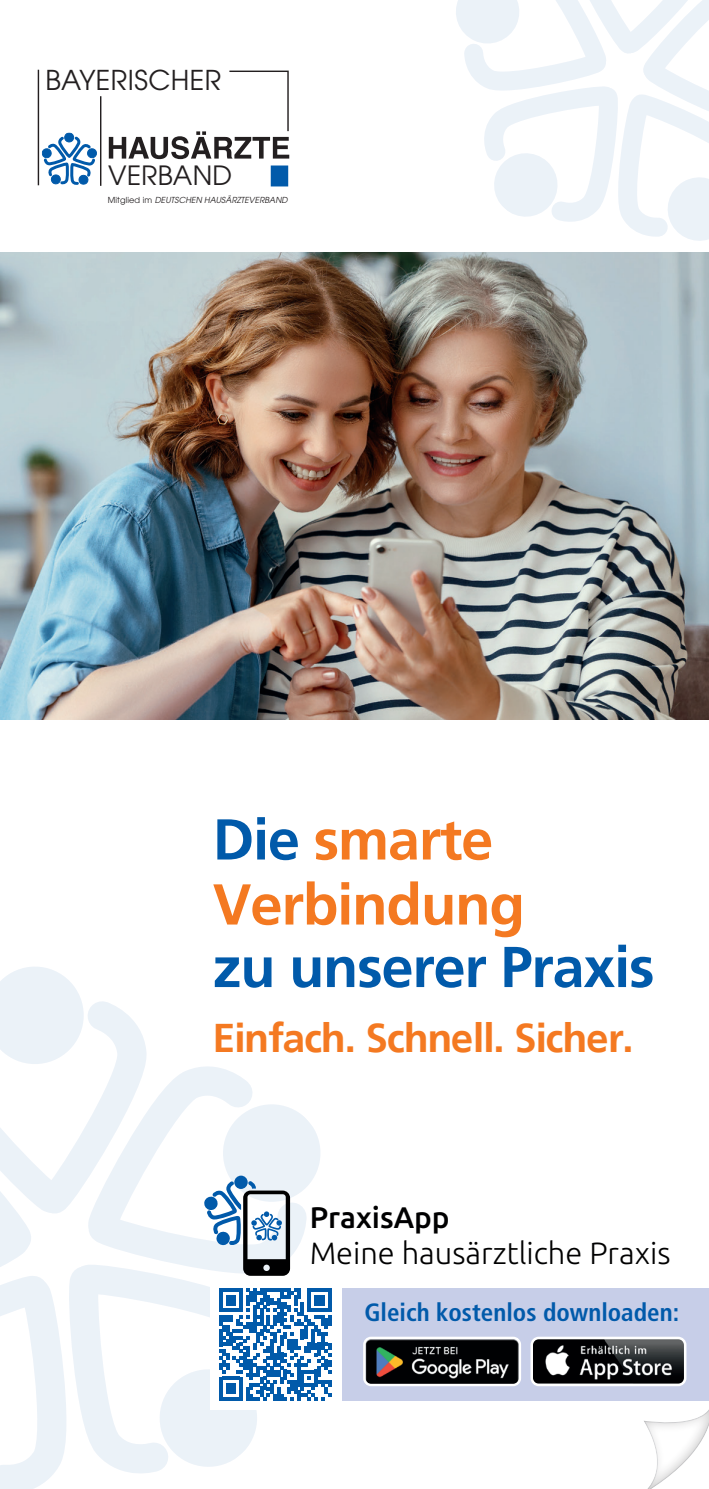
<style>
.page{position:relative;width:709px;height:1489px;background:#fff}
.page>*{position:absolute;margin:0;border:0;box-sizing:border-box;transform-origin:0 0}
.t1{font:700 57.5px/65px "Frutiger Linotype";letter-spacing:-.02em;color:#f47921}
.t2{font:700 57.5px "Frutiger Linotype";letter-spacing:-.02em;color:#015aaa}
.t3{font:700 40px "Frutiger Linotype";letter-spacing:-.02em;color:#f47921}
.t4{font:300 30.75px "Ubuntu";color:#000001}
.t5{font:500 29.75px "Ubuntu";color:#000001}
.t6{font:27.25px "Avant Garde";letter-spacing:.015em;color:#231f20}
.t7{font:26.5px "Avant Garde";letter-spacing:.01em;color:#231f20}
.t8{font:700 condensed 25px "Frutiger LT Pro";color:#015aaa}
.t9{font:italic 8.25px "Avant Garde";letter-spacing:.01em;color:#231f20}
.s1{font-style:normal}
.s2{color:#015aaa}
</style>
<div class="page">
<div style="left:271px;top:166px;width:17px;height:20px;background:#015aaa"></div>
<hr style="left:100px;top:96px;width:1px;height:90px;background:#231f20">
<hr style="left:38px;top:70px;width:1px;height:115px;background:#231f20">
<svg style="left:109px;top:70px;width:180px;height:89px"></svg>
<div style="left:65px;top:133px;width:9px;height:9px;background:#015aaa;border-radius:50%"></div>
<div style="left:64px;top:132px;width:10px;height:10px;border:1px solid #015aaa;border-radius:50%"></div>
<div style="left:41px;top:148px;width:11px;height:11px;border:1px solid #015aaa;border-radius:4px"></div>
<svg style="left:42px;top:135px;width:55px;height:50px"></svg>
<img style="left:0;top:252px;width:709px;height:468px">
<div style="left:213px;top:1288px;width:496px;height:113px;background:#c7cee8"></div>
<div style="left:211px;top:1277px;width:131px;height:132px;background:#fff"></div>
<img style="left:366px;top:1339px;width:152px;height:44px">
<div style="left:363px;top:1336px;width:158px;height:50px;border:2px solid #fff;border-radius:7px"></div>
<img style="left:533px;top:1339px;width:150px;height:44px">
<div style="left:530px;top:1336px;width:156px;height:50px;border:2px solid #fff;border-radius:7px"></div>
<svg style="left:0;top:967px;width:331px;height:522px"></svg>
<svg style="left:456px;top:0;width:253px;height:241px"></svg>
<svg style="left:575px;top:1375px;width:134px;height:114px"></svg>
<h3 class="t6" style="left:46px;top:64px;width:177px">BAYERISCHER</h3>
<h3 class="t7" style="left:108px;top:160px;width:125px">VERBAND</h3>
<p class="t9" style="left:108px;top:195px;width:181px"><span class="s1">Mitglied im</span> DEUTSCHEN HAUSÄRZTEVERBAND</p>
<h1 class="t1" style="left:213px;top:806px;width:314px"><span class="s2">Die</span> smarte<br>Verbindung</h1>
<h1 class="t2" style="left:213px;top:932px;width:443px">zu unserer Praxis</h1>
<h2 class="t3" style="left:213px;top:1014px;width:422px">Einfach. Schnell. Sicher.</h2>
<h3 class="t5" style="left:310px;top:1198px;width:141px">PraxisApp</h3>
<h3 class="t4" style="left:310px;top:1233px;width:362px">Meine hausärztliche Praxis</h3>
<h3 class="t8" style="left:364px;top:1297px;width:316px">Gleich kostenlos downloaden:</h3>
</div>
